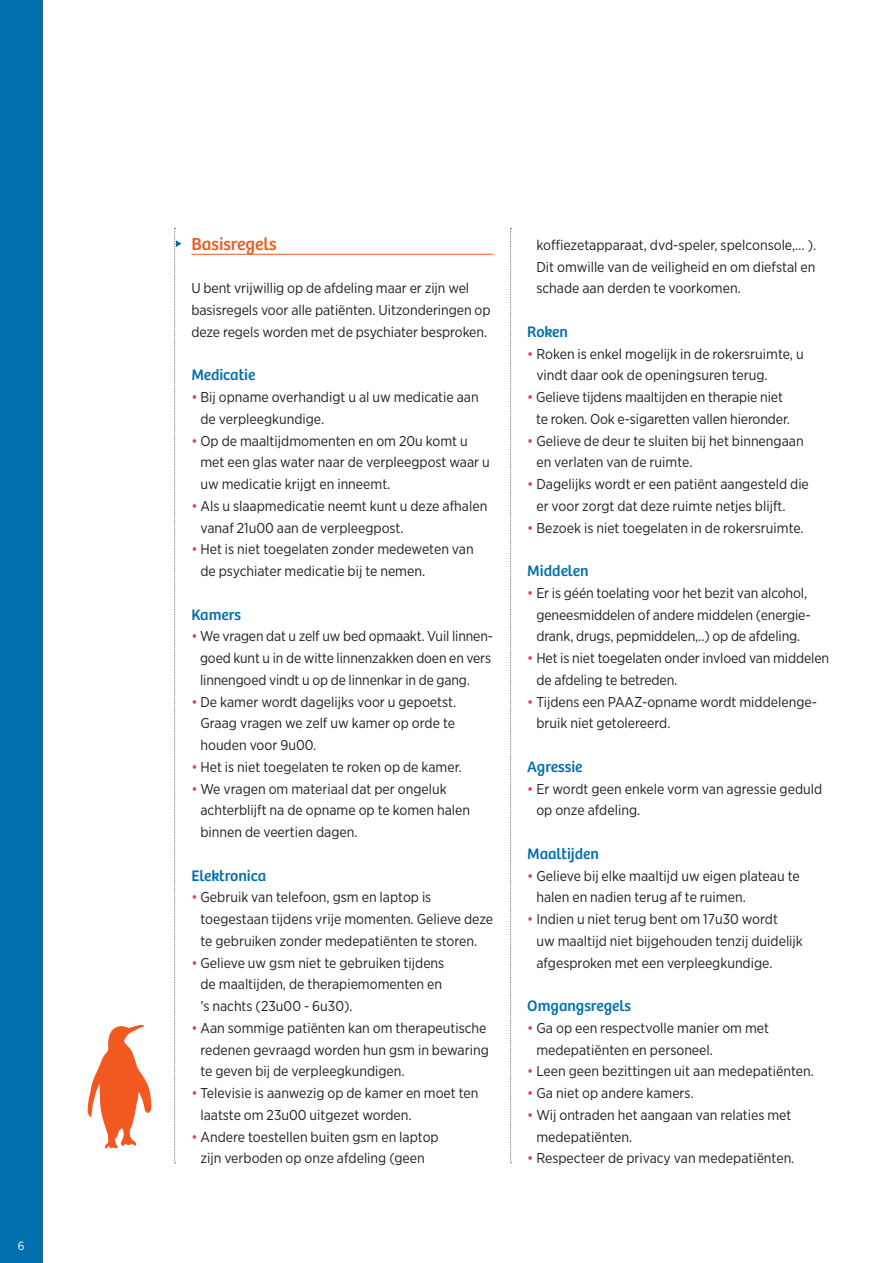
<style>
.page{position:relative;width:893px;height:1263px;background:#fff}
.page>*{position:absolute;margin:0;border:0;box-sizing:border-box;transform-origin:0 0}
.t1{font:18px "Bree";color:#f15921}
.t2{font:15.75px "Bree";color:#006fad}
.t3{font:14.25px/21.8px "Gotham Narrow";color:#231f20}
.t4{font:12px "Gotham Narrow";color:#fff}
.s1{color:#ee3647}
</style>
<div class="page">
<div style="left:0;top:0;width:43px;height:1263px;background:#006fad"></div>
<svg style="left:42px;top:0;width:1px;height:1263px"></svg>
<hr style="left:191px;top:254px;width:302px;height:1px;background:#f15921">
<svg style="left:510px;top:228px;width:2px;height:935px"></svg>
<svg style="left:174px;top:228px;width:7px;height:935px"></svg>
<svg style="left:87px;top:1025px;width:65px;height:124px"></svg>
<p class="t4" style="left:18px;top:1239px;width:8px">6</p>
<p class="t1" style="left:191px;top:233px;width:87px">Basisregels</p>
<p class="t3" style="left:191px;top:277px;width:301px">U bent vrijwillig op de afdeling maar er zijn wel basisregels voor alle patiënten. Uitzonderingen op deze regels worden met de psychiater besproken.</p>
<p class="t2" style="left:191px;top:366px;width:65px">Medicatie</p>
<p class="t3" style="left:200px;top:386px;width:280px;text-indent:-9px"><span class="s1">•</span> Bij opname overhandigt u al uw medicatie aan de verpleegkundige.</p>
<p class="t3" style="left:200px;top:429px;width:291px;text-indent:-9px"><span class="s1">•</span> Op de maaltijdmomenten en om 20u komt u met een glas water naar de verpleegpost waar u uw medicatie krijgt en inneemt.</p>
<p class="t3" style="left:200px;top:495px;width:288px;text-indent:-9px"><span class="s1">•</span> Als u slaapmedicatie neemt kunt u deze afhalen vanaf 21u00 aan de verpleegpost.</p>
<p class="t3" style="left:200px;top:538px;width:275px;text-indent:-9px"><span class="s1">•</span> Het is niet toegelaten zonder medeweten van de psychiater medicatie bij te nemen.</p>
<p class="t2" style="left:191px;top:605px;width:51px">Kamers</p>
<p class="t3" style="left:200px;top:625px;width:293px;text-align:justify;text-indent:-9px"><span class="s1">•</span> We vragen dat u zelf uw bed opmaakt. Vuil linnen&shy;goed kunt u in de witte linnenzakken doen en vers linnengoed vindt u op de linnenkar in de gang.</p>
<p class="t3" style="left:200px;top:690px;width:257px;text-align:justify;text-indent:-9px"><span class="s1">•</span> De kamer wordt dagelijks voor u gepoetst.<br>Graag vragen we zelf uw kamer op orde te houden voor 9u00.</p>
<p class="t3" style="left:191px;top:756px;width:272px"><span class="s1">•</span> Het is niet toegelaten te roken op de kamer.</p>
<p class="t3" style="left:200px;top:777px;width:271px;text-indent:-9px"><span class="s1">•</span> We vragen om materiaal dat per ongeluk achterblijft na de opname op te komen halen binnen de veertien dagen.</p>
<p class="t2" style="left:191px;top:866px;width:76px">Elektronica</p>
<p class="t3" style="left:200px;top:886px;width:294px;text-indent:-9px"><span class="s1">•</span> Gebruik van telefoon, gsm en laptop is toegestaan tijdens vrije momenten. Gelieve deze te gebruiken zonder medepatiënten te storen.</p>
<p class="t3" style="left:200px;top:951px;width:245px;text-indent:-9px"><span class="s1">•</span> Gelieve uw gsm niet te gebruiken tijdens de maaltijden, de therapiemomenten en ’s nachts (23u00 - 6u30).</p>
<p class="t3" style="left:200px;top:1017px;width:290px;text-indent:-9px"><span class="s1">•</span> Aan sommige patiënten kan om therapeutische redenen gevraagd worden hun gsm in bewaring te geven bij de verpleegkundigen.</p>
<p class="t3" style="left:200px;top:1082px;width:280px;text-indent:-9px"><span class="s1">•</span> Televisie is aanwezig op de kamer en moet ten laatste om 23u00 uitgezet worden.</p>
<p class="t3" style="left:191px;top:1125px;width:249px;text-align:center"><span class="s1">•</span> Andere toestellen buiten gsm en laptop zijn verboden op onze afdeling (geen</p>
<p class="t3" style="left:536px;top:234px;width:281px;text-align:justify">koffiezetapparaat, dvd-speler, spelconsole,… ).<br>Dit omwille van de veiligheid en om diefstal en schade aan derden te voorkomen.</p>
<p class="t2" style="left:527px;top:322px;width:42px">Roken</p>
<p class="t3" style="left:536px;top:342px;width:269px;text-indent:-9px"><span class="s1">•</span> Roken is enkel mogelijk in de rokersruimte, u vindt daar ook de openingsuren terug.</p>
<p class="t3" style="left:536px;top:386px;width:255px;text-indent:-9px"><span class="s1">•</span> Gelieve tijdens maaltijden en therapie niet te roken. Ook e-sigaretten vallen hieronder.</p>
<p class="t3" style="left:536px;top:429px;width:269px;text-indent:-9px"><span class="s1">•</span> Gelieve de deur te sluiten bij het binnengaan en verlaten van de ruimte.</p>
<p class="t3" style="left:536px;top:473px;width:274px;text-indent:-9px"><span class="s1">•</span> Dagelijks wordt er een patiënt aangesteld die er voor zorgt dat deze ruimte netjes blijft.</p>
<p class="t3" style="left:527px;top:516px;width:278px"><span class="s1">•</span> Bezoek is niet toegelaten in de rokersruimte.</p>
<p class="t2" style="left:527px;top:562px;width:63px">Middelen</p>
<p class="t3" style="left:536px;top:582px;width:276px;text-indent:-9px"><span class="s1">•</span> Er is géén toelating voor het bezit van alcohol, geneesmiddelen of andere middelen (energie&shy;drank, drugs, pepmiddelen,..) op de afdeling.</p>
<p class="t3" style="left:536px;top:647px;width:294px;text-indent:-9px"><span class="s1">•</span> Het is niet toegelaten onder invloed van middelen de afdeling te betreden.</p>
<p class="t3" style="left:536px;top:690px;width:282px;text-indent:-9px"><span class="s1">•</span> Tijdens een PAAZ-opname wordt middelenge&shy;bruik niet getolereerd.</p>
<p class="t2" style="left:527px;top:757px;width:57px">Agressie</p>
<p class="t3" style="left:536px;top:777px;width:287px;text-indent:-9px"><span class="s1">•</span> Er wordt geen enkele vorm van agressie geduld op onze afdeling.</p>
<p class="t2" style="left:527px;top:844px;width:73px">Maaltijden</p>
<p class="t3" style="left:536px;top:864px;width:265px;text-indent:-9px"><span class="s1">•</span> Gelieve bij elke maaltijd uw eigen plateau te halen en nadien terug af te ruimen.</p>
<p class="t3" style="left:536px;top:908px;width:268px;text-indent:-9px"><span class="s1">•</span> Indien u niet terug bent om 17u30 wordt<br>uw maaltijd niet bijgehouden tenzij duidelijk afgesproken met een verpleegkundige.</p>
<p class="t2" style="left:527px;top:997px;width:105px">Omgangsregels</p>
<p class="t3" style="left:536px;top:1017px;width:234px;text-indent:-9px"><span class="s1">•</span> Ga op een respectvolle manier om met medepatiënten en personeel.</p>
<p class="t3" style="left:527px;top:1060px;width:288px"><span class="s1">•</span> Leen geen bezittingen uit aan medepatiënten.</p>
<p class="t3" style="left:527px;top:1082px;width:168px"><span class="s1">•</span> Ga niet op andere kamers.</p>
<p class="t3" style="left:536px;top:1104px;width:257px;text-indent:-9px"><span class="s1">•</span> Wij ontraden het aangaan van relaties met medepatiënten.</p>
<p class="t3" style="left:527px;top:1147px;width:269px"><span class="s1">•</span> Respecteer de privacy van medepatiënten.</p>
</div>
